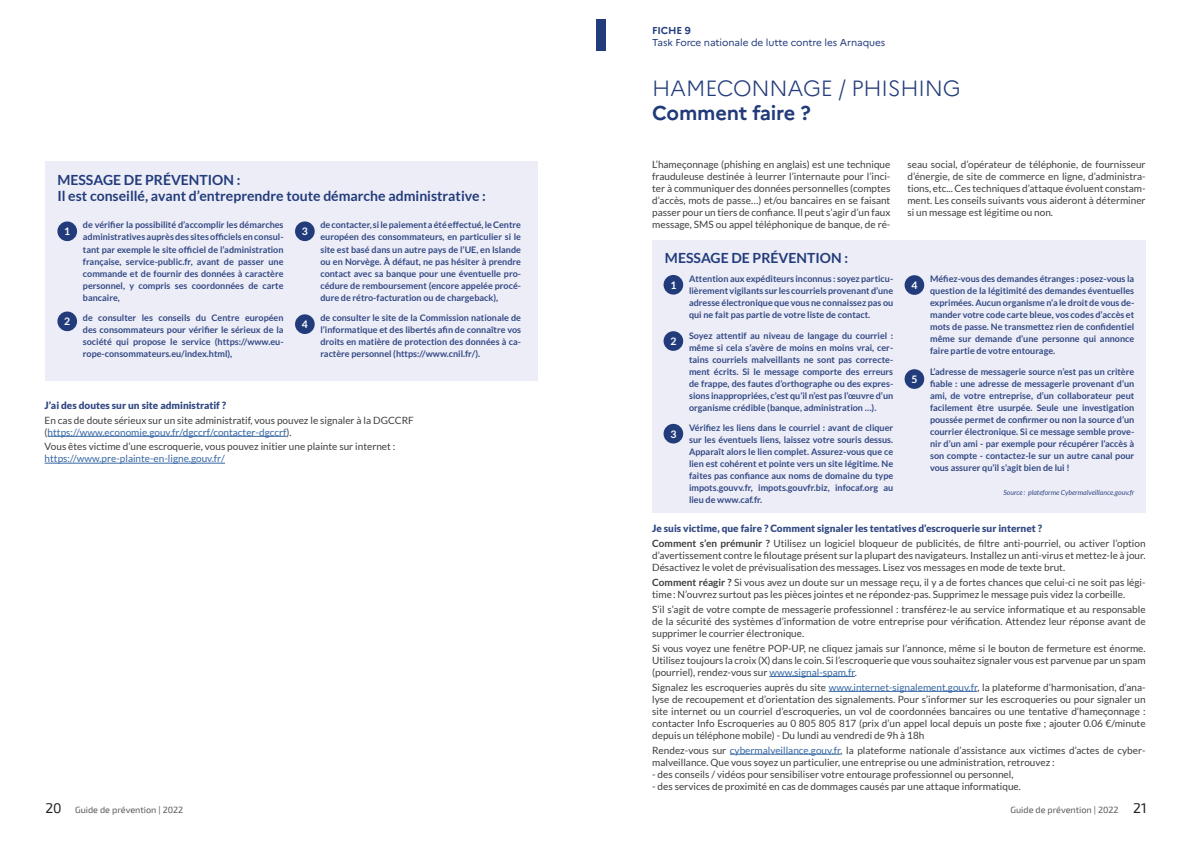
<style>
.page{position:relative;width:1191px;height:842px;background:#fff}
.page>*{position:absolute;margin:0;border:0;box-sizing:border-box;transform-origin:0 0}
.t1{font:300 22px "Marianne";letter-spacing:-.01em;color:#223c7b}
.t2{font:700 20px "Marianne";letter-spacing:-.01em;color:#213b7a}
.t3{font:700 14px "Lato";color:#223c7b}
.t4{font:700 10.4px "Lato";color:#fff}
.t5{font:10px/12px "Lato";color:#3e3e3f;text-align:justify}
.t6{font:900 10px "Lato";color:#324984}
.t7{font:10px "Marianne";letter-spacing:-.01em;color:#223c7b}
.t8{font:10px "Lato";color:#3667a4}
.t9{font:700 10px "Marianne";letter-spacing:-.01em;color:#223c7b}
.t10{font:700 9px/12px "Lato";color:#324984;text-align:justify}
.t11{font:9px "Exo 2";color:#57585a}
.t12{font:italic 7px "Lato";color:#324984}
.s1{color:#3667a4}
.s2{font-weight:700}
.s3{font-size:14px;color:#231f20}
</style>
<div class="page">
<hr style="left:769px;top:676px;width:86px;height:1px;background:#3667a4">
<hr style="left:828px;top:691px;width:149px;height:1px;background:#3667a4">
<hr style="left:730px;top:754px;width:110px;height:1px;background:#3667a4">
<div style="left:652px;top:240px;width:493px;height:273px;background:#ededf7"></div>
<div style="left:663px;top:275px;width:20px;height:20px;background:#223c7b;border-radius:50%"></div>
<div style="left:663px;top:331px;width:20px;height:20px;background:#223c7b;border-radius:50%"></div>
<div style="left:663px;top:424px;width:20px;height:19px;background:#223c7b;border-radius:50%"></div>
<div style="left:904px;top:275px;width:20px;height:20px;background:#223c7b;border-radius:50%"></div>
<div style="left:904px;top:369px;width:20px;height:20px;background:#223c7b;border-radius:50%"></div>
<div style="left:596px;top:20px;width:10px;height:31px;background:#223c7b"></div>
<div style="left:45px;top:161px;width:493px;height:220px;background:#ededf7"></div>
<div style="left:57px;top:221px;width:20px;height:20px;background:#223c7b;border-radius:50%"></div>
<div style="left:57px;top:311px;width:20px;height:20px;background:#223c7b;border-radius:50%"></div>
<div style="left:295px;top:221px;width:20px;height:20px;background:#223c7b;border-radius:50%"></div>
<div style="left:295px;top:314px;width:20px;height:20px;background:#223c7b;border-radius:50%"></div>
<hr style="left:48px;top:436px;width:238px;height:1px;background:#3667a4">
<hr style="left:45px;top:463px;width:180px;height:1px;background:#3667a4">
<p class="t9" style="left:652px;top:24px;width:40px">FICHE 9</p>
<p class="t7" style="left:652px;top:36px;width:234px">Task Force nationale de lutte contre les Arnaques</p>
<p class="t3" style="left:57px;top:172px;width:185px">MESSAGE DE PRÉVENTION :</p>
<p class="t3" style="left:57px;top:188px;width:430px">Il est conseillé, avant d’entreprendre toute démarche administrative :</p>
<p class="t4" style="left:64px;top:225px;width:8px">1</p>
<p class="t10" style="left:83px;top:219px;width:202px">de vérifier la possibilité d’accomplir les démarches administratives auprès des sites officiels en consul&shy;tant par exemple le site officiel de l’administration française, service-public.fr, avant de passer une commande et de fournir des données à caractère personnel, y compris ses coordonnées de carte bancaire,</p>
<p class="t10" style="left:83px;top:312px;width:202px">de consulter les conseils du Centre européen des consommateurs pour vérifier le sérieux de la société qui propose le service (https://www.eu&shy;rope-consommateurs.eu/index.html),</p>
<p class="t10" style="left:320px;top:219px;width:202px">de contacter, si le paiement a été effectué, le Centre européen des consommateurs, en particulier si le site est basé dans un autre pays de l’UE, en Islande ou en Norvège. À défaut, ne pas hésiter à prendre contact avec sa banque pour une éventuelle pro&shy;cédure de remboursement (encore appelée procé&shy;dure de rétro-facturation ou de chargeback),</p>
<p class="t10" style="left:320px;top:312px;width:202px">de consulter le site de la Commission nationale de l’informatique et des libertés afin de connaître vos droits en matière de protection des données à ca&shy;ractère personnel (https://www.cnil.fr/).</p>
<p class="t4" style="left:302px;top:225px;width:8px">3</p>
<p class="t4" style="left:64px;top:315px;width:8px">2</p>
<p class="t4" style="left:302px;top:318px;width:8px">4</p>
<p class="t6" style="left:45px;top:399px;width:183px">J’ai des doutes sur un site administratif ?</p>
<p class="t5" style="left:45px;top:414px;width:371px">En cas de doute sérieux sur un site administratif, vous pouvez le signaler à la DGCCRF (<span class="s1">https://www.economie.gouv.fr/dgccrf/contacter-dgccrf</span>).</p>
<p class="t5" style="left:45px;top:441px;width:352px">Vous êtes victime d’une escroquerie, vous pouvez initier une plainte sur internet :</p>
<p class="t8" style="left:45px;top:453px;width:182px">https://www.pre-plainte-en-ligne.gouv.fr/</p>
<p class="t1" style="left:652px;top:75px;width:310px">HAMECONNAGE / PHISHING</p>
<p class="t2" style="left:652px;top:101px;width:160px">Comment faire ?</p>
<p class="t5" style="left:652px;top:158px;width:240px">L’hameçonnage (phishing en anglais) est une technique frauduleuse destinée à leurrer l’internaute pour l’inci&shy;ter à communiquer des données personnelles (comptes d’accès, mots de passe…) et/ou bancaires en se faisant passer pour un tiers de confiance. Il peut s’agir d’un faux message, SMS ou appel téléphonique de banque, de ré-</p>
<p class="t5" style="left:907px;top:158px;width:240px">seau social, d’opérateur de téléphonie, de fournisseur d’énergie, de site de commerce en ligne, d’administra&shy;tions, etc... Ces techniques d’attaque évoluent constam&shy;ment. Les conseils suivants vous aideront à déterminer si un message est légitime ou non.</p>
<p class="t3" style="left:665px;top:250px;width:185px">MESSAGE DE PRÉVENTION :</p>
<p class="t4" style="left:670px;top:279px;width:8px">1</p>
<p class="t10" style="left:689px;top:273px;width:206px">Attention aux expéditeurs inconnus : soyez particu&shy;lièrement vigilants sur les courriels provenant d’une adresse électronique que vous ne connaissez pas ou qui ne fait pas partie de votre liste de contact.</p>
<p class="t10" style="left:689px;top:329px;width:206px">Soyez attentif au niveau de langage du courriel : même si cela s’avère de moins en moins vrai, cer&shy;tains courriels malveillants ne sont pas correcte&shy;ment écrits. Si le message comporte des erreurs de frappe, des fautes d’orthographe ou des expres&shy;sions inappropriées, c’est qu’il n’est pas l’œuvre d’un organisme crédible (banque, administration …).</p>
<p class="t10" style="left:689px;top:422px;width:206px">Vérifiez les liens dans le courriel : avant de cliquer sur les éventuels liens, laissez votre souris dessus.<br>Apparaît alors le lien complet. Assurez-vous que ce lien est cohérent et pointe vers un site légitime. Ne faites pas confiance aux noms de domaine du type impots.gouvv.fr, impots.gouvfr.biz, infocaf.org au lieu de www.caf.fr.</p>
<p class="t4" style="left:670px;top:335px;width:8px">2</p>
<p class="t4" style="left:670px;top:428px;width:8px">3</p>
<p class="t4" style="left:911px;top:279px;width:8px">4</p>
<p class="t4" style="left:911px;top:373px;width:8px">5</p>
<p class="t10" style="left:930px;top:273px;width:206px">Méfiez-vous des demandes étranges : posez-vous la question de la légitimité des demandes éventuelles exprimées. Aucun organisme n’a le droit de vous de&shy;mander votre code carte bleue, vos codes d’accès et mots de passe. Ne transmettez rien de confidentiel même sur demande d’une personne qui annonce faire partie de votre entourage.</p>
<p class="t10" style="left:930px;top:365px;width:206px">L’adresse de messagerie source n’est pas un critère fiable : une adresse de messagerie provenant d’un ami, de votre entreprise, d’un collaborateur peut facilement être usurpée. Seule une investigation poussée permet de confirmer ou non la source d’un courrier électronique. Si ce message semble prove&shy;nir d’un ami - par exemple pour récupérer l’accès à son compte - contactez-le sur un autre canal pour vous assurer qu’il s’agit bien de lui !</p>
<p class="t12" style="left:1003px;top:488px;width:132px">Source : plateforme Cybermalveillance.gouv.fr</p>
<p class="t6" style="left:652px;top:523px;width:391px">Je suis victime, que faire ? Comment signaler les tentatives d’escroquerie sur internet ?</p>
<p class="t5" style="left:652px;top:538px;width:495px"><span class="s2">Comment s’en prémunir ?</span> Utilisez un logiciel bloqueur de publicités, de filtre anti-pourriel, ou activer l’option d’avertissement contre le filoutage présent sur la plupart des navigateurs. Installez un anti-virus et mettez-le à jour.<br>Désactivez le volet de prévisualisation des messages. Lisez vos messages en mode de texte brut.</p>
<p class="t5" style="left:652px;top:576px;width:495px"><span class="s2">Comment réagir ?</span> Si vous avez un doute sur un message reçu, il y a de fortes chances que celui-ci ne soit pas légi&shy;time: N’ouvrez surtout pas les pièces jointes et ne répondez-pas. Supprimez le message puis videz la corbeille.</p>
<p class="t5" style="left:652px;top:603px;width:495px">S’il s’agit de votre compte de messagerie professionnel : transférez-le au service informatique et au responsable de la sécurité des systèmes d’information de votre entreprise pour vérification. Attendez leur réponse avant de supprimer le courrier électronique.</p>
<p class="t5" style="left:652px;top:642px;width:495px">Si vous voyez une fenêtre POP-UP, ne cliquez jamais sur l’annonce, même si le bouton de fermeture est énorme.<br>Utilisez toujours la croix (X) dans le coin. Si l’escroquerie que vous souhaitez signaler vous est parvenue par un spam (pourriel), rendez-vous sur <span class="s1">www.signal-spam.fr</span>.</p>
<p class="t5" style="left:652px;top:681px;width:495px">Signalez les escroqueries auprès du site <span class="s1">www.internet-signalement.gouv.fr</span>, la plateforme d’harmonisation, d’ana&shy;lyse de recoupement et d’orientation des signalements. Pour s’informer sur les escroqueries ou pour signaler un site internet ou un courriel d’escroqueries, un vol de coordonnées bancaires ou une tentative d’hameçonnage : contacter Info Escroqueries au 0 805 805 817 (prix d’un appel local depuis un poste fixe ; ajouter 0.06 €/minute depuis un téléphone mobile) - Du lundi au vendredi de 9h à 18h</p>
<p class="t5" style="left:652px;top:744px;width:494px">Rendez-vous sur <span class="s1">cybermalveillance.gouv.fr</span>, la plateforme nationale d’assistance aux victimes d’actes de cyber&shy;malveillance. Que vous soyez un particulier, une entreprise ou une administration, retrouvez :</p>
<p class="t5" style="left:652px;top:768px;width:363px">- des conseils / vidéos pour sensibiliser votre entourage professionnel ou personnel,</p>
<p class="t5" style="left:652px;top:780px;width:370px">- des services de proximité en cas de dommages causés par une attaque informatique.</p>
<p class="t11" style="left:45px;top:804px;width:139px"><span class="s3">20</span> Guide de prévention | 2022</p>
<p class="t11" style="left:1010px;top:804px;width:137px">Guide de prévention | 2022 <span class="s3">21</span></p>
</div>
